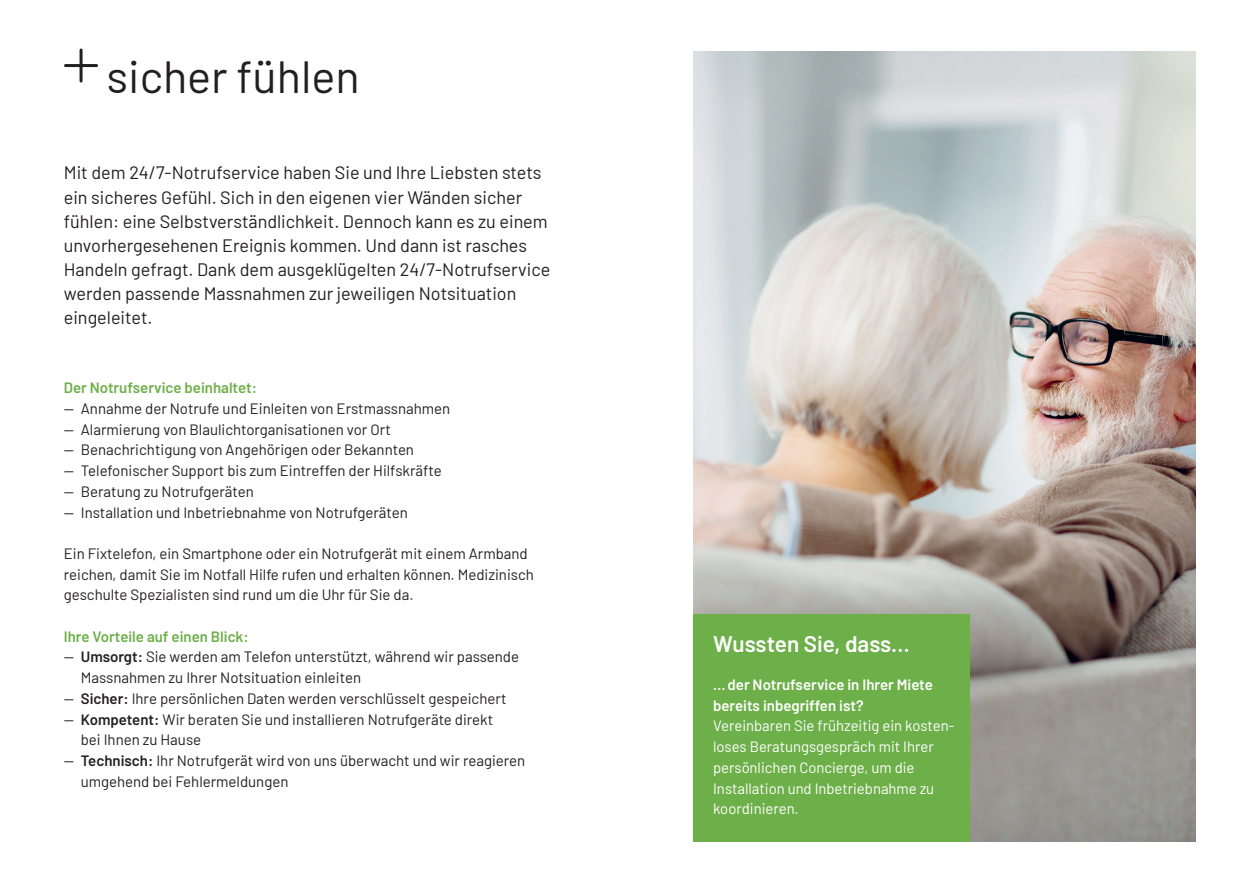
<style>
.page{position:relative;width:1259px;height:893px;background:#fff}
.page>*{position:absolute;margin:0;border:0;box-sizing:border-box;transform-origin:0 0}
.t1{font:45px "Barlow";color:#231f20}
.t2{font:600 22.5px "Barlow";color:#fff}
.t3{font:18px/24.2px "Barlow";color:#231f20}
.t4{font:15px/20.7px "Barlow";color:#231f20}
.t5{font:15px/20.7px "Barlow";color:#fff}
.t6{font:600 15px "Barlow";color:#6daf49}
.t7{font:600 15px/20.7px "Barlow";color:#fff}
.s1{font-weight:600}
</style>
<div class="page">
<img style="left:693px;top:52px;width:502px;height:790px">
<div style="left:693px;top:614px;width:276px;height:228px;background:#6daf49"></div>
<hr style="left:80px;top:50px;width:3px;height:31px;background:#231f20">
<hr style="left:65px;top:64px;width:32px;height:3px;background:#231f20">
<h1 class="t1" style="left:107px;top:44px;width:254px">sicher fühlen</h1>
<p class="t3" style="left:64px;top:159px;width:488px">Mit dem 24/7-Notrufservice haben Sie und Ihre Liebsten stets ein sicheres Gefühl. Sich in den eigenen vier Wänden sicher fühlen: eine Selbstverständlichkeit. Dennoch kann es zu einem unvorhergesehenen Ereignis kommen. Und dann ist rasches Handeln gefragt. Dank dem ausgeklügelten 24/7-Notrufservice werden passende Massnahmen zur jeweiligen Notsituation eingeleitet.</p>
<p class="t6" style="left:64px;top:377px;width:195px">Der Notrufservice beinhaltet:</p>
<p class="t4" style="left:64px;top:397px;width:388px">— Annahme der Notrufe und Einleiten von Erstmassnahmen</p>
<p class="t4" style="left:64px;top:418px;width:328px">— Alarmierung von Blaulichtorganisationen vor Ort</p>
<p class="t4" style="left:64px;top:438px;width:352px">— Benachrichtigung von Angehörigen oder Bekannten</p>
<p class="t4" style="left:64px;top:459px;width:379px">— Telefonischer Support bis zum Eintreffen der Hilfskräfte</p>
<p class="t4" style="left:64px;top:480px;width:192px">— Beratung zu Notrufgeräten</p>
<p class="t4" style="left:64px;top:501px;width:345px">— Installation und Inbetriebnahme von Notrufgeräten</p>
<p class="t4" style="left:64px;top:542px;width:472px">Ein Fixtelefon, ein Smartphone oder ein Notrufgerät mit einem Armband reichen, damit Sie im Notfall Hilfe rufen und erhalten können. Medizinisch geschulte Spezialisten sind rund um die Uhr für Sie da.</p>
<p class="t6" style="left:64px;top:625px;width:186px">Ihre Vorteile auf einen Blick:</p>
<p class="t4" style="left:81px;top:645px;width:440px;text-indent:-17px">— <span class="s1">Umsorgt:</span> Sie werden am Telefon unterstützt, während wir passende<br>Massnahmen zu Ihrer Notsituation einleiten</p>
<p class="t4" style="left:64px;top:687px;width:444px">— <span class="s1">Sicher:</span> Ihre persönlichen Daten werden verschlüsselt gespeichert</p>
<p class="t4" style="left:81px;top:708px;width:414px;text-indent:-17px">— <span class="s1">Kompetent:</span> Wir beraten Sie und installieren Notrufgeräte direkt bei Ihnen zu Hause</p>
<p class="t4" style="left:81px;top:749px;width:446px;text-indent:-17px">— <span class="s1">Technisch:</span> Ihr Notrufgerät wird von uns überwacht und wir reagieren umgehend bei Fehlermeldungen</p>
<h2 class="t2" style="left:713px;top:627px;width:198px">Wussten Sie, dass…</h2>
<p class="t7" style="left:713px;top:673px;width:221px">…der Notrufservice in Ihrer Miete bereits inbegriffen ist?</p>
<p class="t5" style="left:713px;top:714px;width:243px">Vereinbaren Sie frühzeitig ein kosten&shy;loses Beratungsgespräch mit Ihrer persönlichen Concierge, um die<br>Installation und Inbetriebnahme zu koordinieren.</p>
</div>
